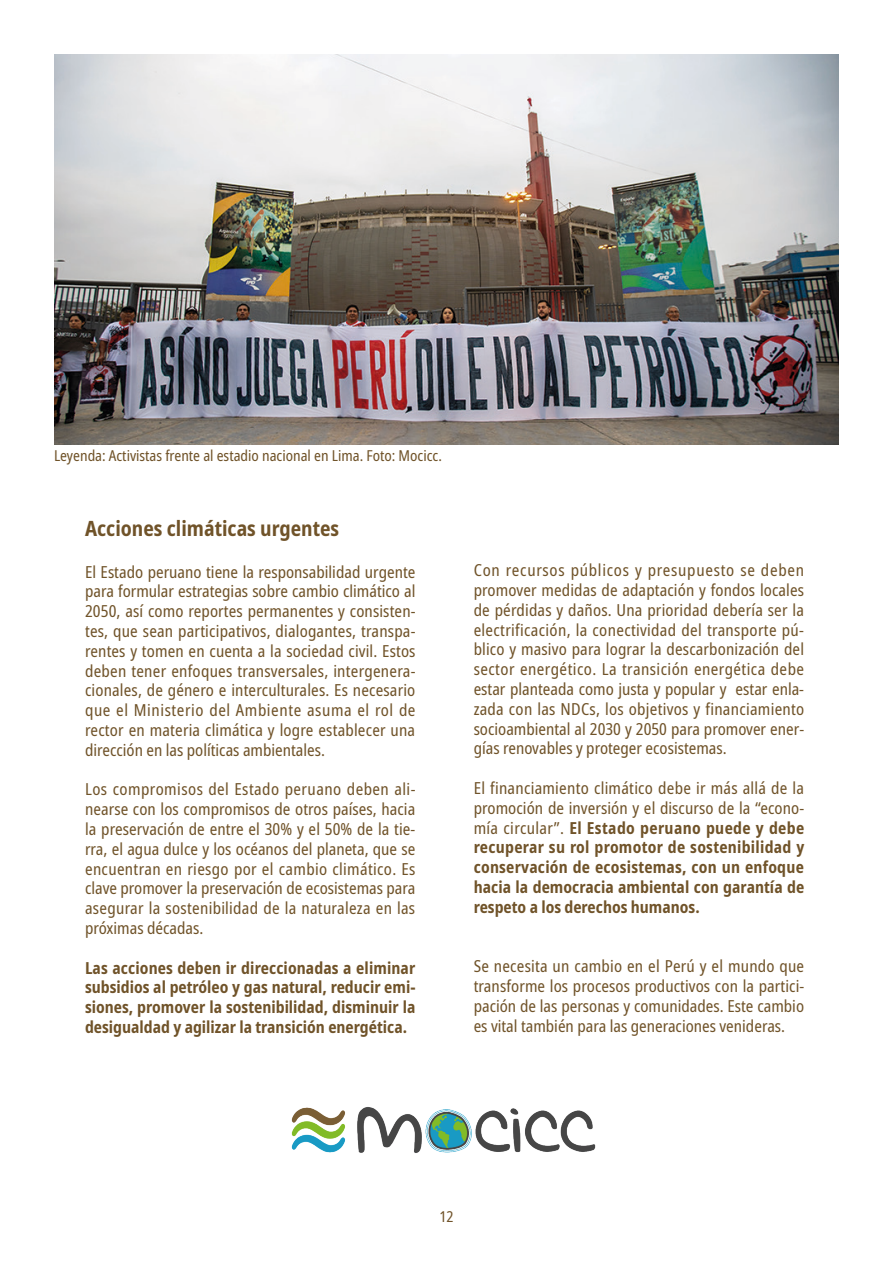
<style>
.page{position:relative;width:893px;height:1263px;background:#fff}
.page>*{position:absolute;margin:0;border:0;box-sizing:border-box;transform-origin:0 0}
.t1{font:700 condensed 21px "Noto Sans";color:#705329}
.t2{font:condensed 16.5px/19.8px "Noto Sans";color:#705329;text-align:justify}
.t3{font:700 condensed 16.5px/19.8px "Noto Sans";color:#705329;text-align:justify}
.t4{font:condensed 15px "Noto Sans";color:#705329}
.s1{font-weight:400}
</style>
<div class="page">
<img style="left:54px;top:54px;width:785px;height:390px">
<img style="left:291px;top:1107px;width:305px;height:46px">
<p class="t4" style="left:54px;top:446px;width:389px">Leyenda: Activistas frente al estadio nacional en Lima. Foto: Mocicc.</p>
<p class="t1" style="left:85px;top:514px;width:256px">Acciones climáticas urgentes</p>
<p class="t2" style="left:85px;top:562px;width:332px">El Estado peruano tiene la responsabilidad urgente para formular estrategias sobre cambio climático al 2050, así como reportes permanentes y consisten&shy;tes, que sean participativos, dialogantes, transpa&shy;rentes y tomen en cuenta a la sociedad civil. Estos deben tener enfoques transversales, intergenera&shy;cionales, de género e interculturales. Es necesario que el Ministerio del Ambiente asuma el rol de rector en materia climática y logre establecer una dirección en las políticas ambientales.</p>
<p class="t2" style="left:85px;top:780px;width:332px">Los compromisos del Estado peruano deben ali&shy;nearse con los compromisos de otros países, hacia la preservación de entre el 30% y el 50% de la tie&shy;rra, el agua dulce y los océanos del planeta, que se encuentran en riesgo por el cambio climático. Es clave promover la preservación de ecosistemas para asegurar la sostenibilidad de la naturaleza en las próximas décadas.</p>
<p class="t3" style="left:85px;top:958px;width:332px">Las acciones deben ir direccionadas a eliminar subsidios al petróleo y gas natural, reducir emi&shy;siones, promover la sostenibilidad, disminuir la desigualdad y agilizar la transición energética.</p>
<p class="t2" style="left:474px;top:561px;width:332px">Con recursos públicos y presupuesto se deben promover medidas de adaptación y fondos locales de pérdidas y daños. Una prioridad debería ser la electrificación, la conectividad del transporte pú&shy;blico y masivo para lograr la descarbonización del sector energético. La transición energética debe estar planteada como justa y popular y estar enla&shy;zada con las NDCs, los objetivos y financiamiento socioambiental al 2030 y 2050 para promover ener&shy;gías renovables y proteger ecosistemas.</p>
<p class="t3" style="left:474px;top:778px;width:332px"><span class="s1">El financiamiento climático debe ir más allá de la promoción de inversión y el discurso de la “econo&shy;mía circular”.</span> El Estado peruano puede y debe recuperar su rol promotor de sostenibilidad y conservación de ecosistemas, con un enfoque hacia la democracia ambiental con garantía de respeto a los derechos humanos.</p>
<p class="t2" style="left:474px;top:957px;width:332px">Se necesita un cambio en el Perú y el mundo que transforme los procesos productivos con la partici&shy;pación de las personas y comunidades. Este cambio es vital también para las generaciones venideras.</p>
<p class="t4" style="left:439px;top:1206px;width:16px">12</p>
</div>
